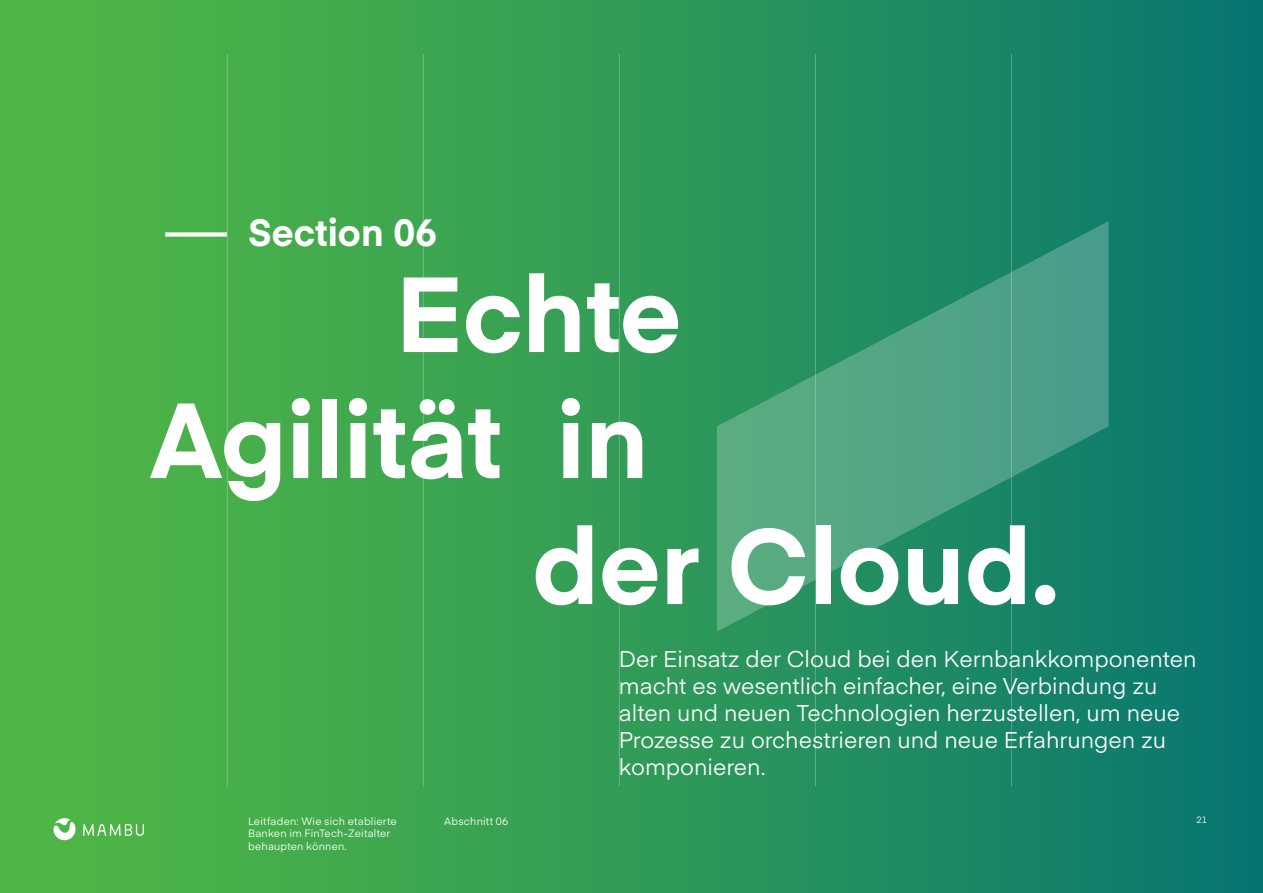
<style>
.page{position:relative;width:1263px;height:893px;background:#fff}
.page>*{position:absolute;margin:0;border:0;box-sizing:border-box;transform-origin:0 0}
.t1{font:700 105px "Eina 01";color:#fff}
.t2{font:700 37.5px "Eina 01";color:#fff}
.t3{font:22.5px/27px "Eina 01";color:#fff}
.t4{font:10.5px/12.6px "Eina 01";letter-spacing:.02em;color:#fff}
.t5{font:9px "Eina 01";color:#fff}
</style>
<div class="page">
<div style="left:0;top:0;width:1263px;height:893px;background:linear-gradient(to right,#55bb42,#09786f)"></div>
<svg style="left:717px;top:221px;width:391px;height:410px;background:#379773"></svg>
<hr style="left:227px;top:54px;width:1px;height:733px;background:#fff">
<hr style="left:423px;top:54px;width:1px;height:733px;background:#fff">
<hr style="left:619px;top:54px;width:1px;height:733px;background:#fff">
<hr style="left:815px;top:54px;width:1px;height:733px;background:#fff">
<hr style="left:1011px;top:54px;width:1px;height:733px;background:#fff">
<svg style="left:83px;top:824px;width:61px;height:12px"></svg>
<svg style="left:53px;top:818px;width:24px;height:23px"></svg>
<div style="left:165px;top:232px;width:62px;height:5px;background:#fff"></div>
<h2 class="t2" style="left:248px;top:205px;width:190px">Section 06</h2>
<h1 class="t1" style="left:396px;top:237px;width:287px">Echte</h1>
<h1 class="t1" style="left:150px;top:363px;width:500px">Agilität in</h1>
<h1 class="t1" style="left:532px;top:489px;width:528px">der Cloud.</h1>
<p class="t3" style="left:619px;top:644px;width:579px">Der Einsatz der Cloud bei den Kernbankkomponenten macht es wesentlich einfacher, eine Verbindung zu alten und neuen Technologien herzustellen, um neue Prozesse zu orchestrieren und neue Erfahrungen zu komponieren.</p>
<p class="t4" style="left:248px;top:814px;width:150px">Leitfaden: Wie sich etablierte<br>Banken im FinTech-Zeitalter behaupten können.</p>
<p class="t4" style="left:444px;top:814px;width:66px">Abschnitt 06</p>
<p class="t5" style="left:1196px;top:813px;width:12px">21</p>
</div>
